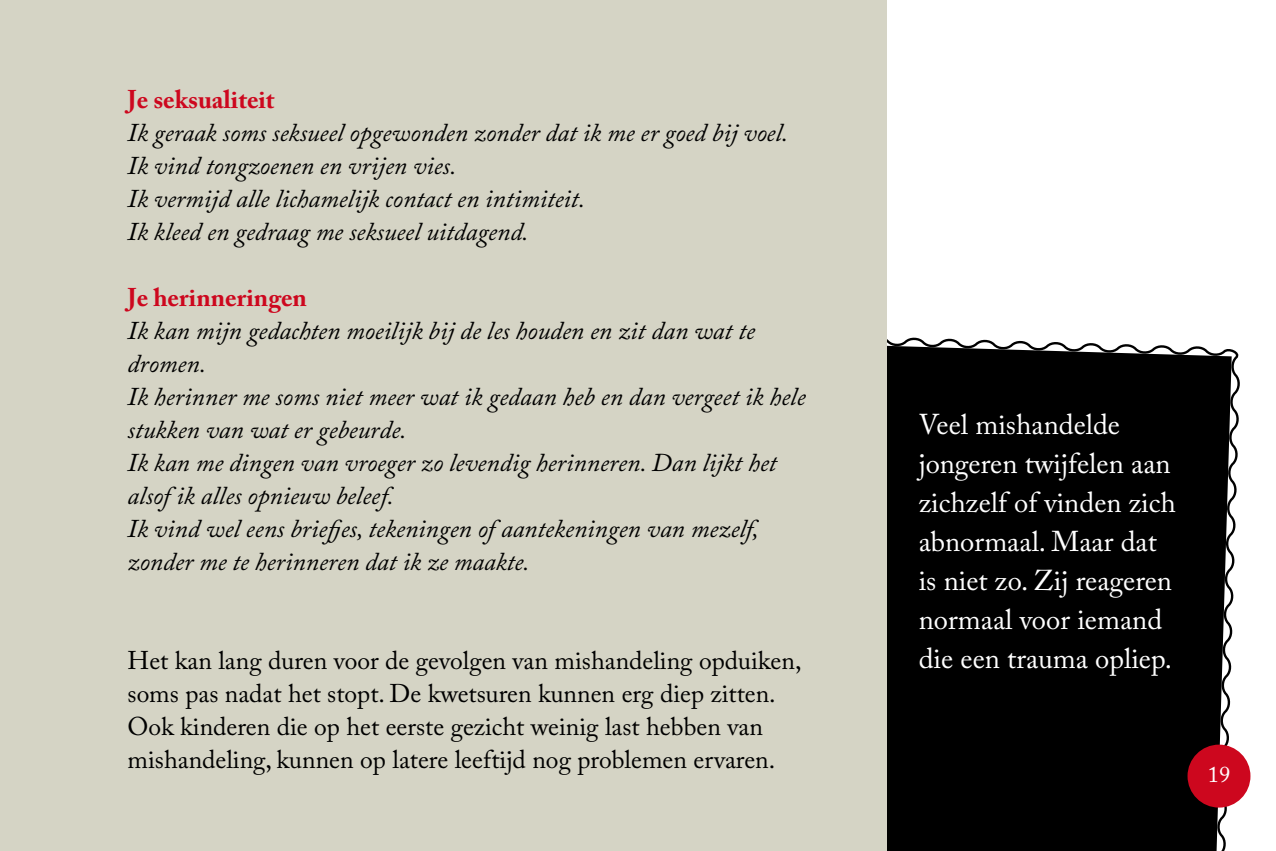
<style>
.page{position:relative;width:1276px;height:851px;background:#fff}
.page>*{position:absolute;margin:0;border:0;box-sizing:border-box;transform-origin:0 0}
.t1{font:28.5px/39px "Adobe Caslon Pro";color:#fff}
.t2{font:italic 25.5px/33px "Adobe Caslon Pro";color:#000}
.t3{font:25.5px/33px "Adobe Caslon Pro";color:#000}
.t4{font:700 25.5px "Adobe Caslon Pro";color:#cd071e}
.t5{font:22.5px "Adobe Caslon Pro";color:#fff}
</style>
<div class="page">
<div style="left:887px;top:337px;width:357px;height:513px;background:#000"></div>
<div style="left:1187px;top:744px;width:63px;height:63px;background:#cd071e;border-radius:50%"></div>
<div style="left:0;top:0;width:887px;height:850px;background:#d5d4c5"></div>
<p class="t4" style="left:128px;top:84px;width:149px">Je seksualiteit</p>
<p class="t2" style="left:128px;top:116px;width:662px">Ik geraak soms seksueel opgewonden zonder dat ik me er goed bij voel.<br>Ik vind tongzoenen en vrijen vies.<br>Ik vermijd alle lichamelijk contact en intimiteit.<br>Ik kleed en gedraag me seksueel uitdagend.</p>
<p class="t4" style="left:128px;top:282px;width:181px">Je herinneringen</p>
<p class="t2" style="left:128px;top:314px;width:679px">Ik kan mijn gedachten moeilijk bij de les houden en zit dan wat te dromen.<br>Ik herinner me soms niet meer wat ik gedaan heb en dan vergeet ik hele stukken van wat er gebeurde.<br>Ik kan me dingen van vroeger zo levendig herinneren. Dan lijkt het alsof ik alles opnieuw beleef.<br>Ik vind wel eens briefjes, tekeningen of aantekeningen van mezelf, zonder me te herinneren dat ik ze maakte.</p>
<p class="t3" style="left:128px;top:644px;width:675px">Het kan lang duren voor de gevolgen van mishandeling opduiken, soms pas nadat het stopt. De kwetsuren kunnen erg diep zitten.<br>Ook kinderen die op het eerste gezicht weinig last hebben van mishandeling, kunnen op latere leeftijd nog problemen ervaren.</p>
<p class="t1" style="left:918px;top:404px;width:259px">Veel mishandelde jongeren twijfelen aan zichzelf of vinden zich abnormaal. Maar dat is niet zo. Zij reageren normaal voor iemand die een trauma opliep.</p>
<p class="t5" style="left:1208px;top:760px;width:24px">19</p>
</div>
